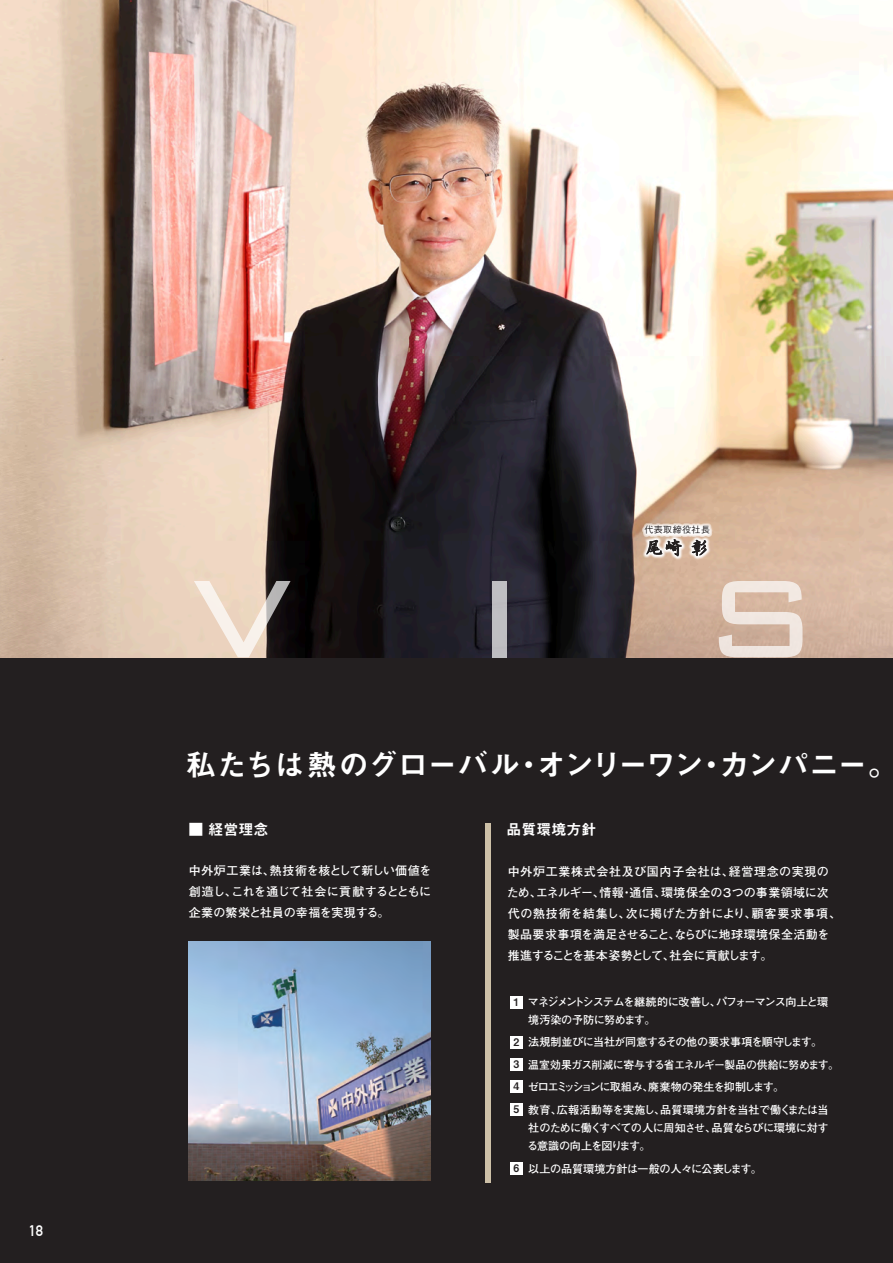
<style>
.page{position:relative;width:893px;height:1263px;background:#fff}
.page>*{position:absolute;margin:0;border:0;box-sizing:border-box;transform-origin:0 0}
.t1{font:30px "Midashi Go Pro MB31";letter-spacing:-.02em;color:#fff}
.t2{font:300 17.25px "Ro NK Sei Kai Std";color:#231f20}
.t3{font:15px "Midashi Go Pro MB31";color:#fff}
.t4{font:15px "DIN1451 Com Mittelschrift";color:#fff}
.t5{font:700 12px/21px "Futo Go B101 Pro";letter-spacing:.02em;color:#fff;text-align:justify}
.t6{font:700 11.1px/22.5px "Futo Go B101 Pro";letter-spacing:-.05em;color:#fff}
.t7{font:700 11.1px/18px "Futo Go B101 Pro";letter-spacing:-.08em;color:#fff}
.t8{font:700 11.1px "Futo Go B101 Pro";letter-spacing:-.02em;color:#fff}
.t9{font:10.5px/22.4px "Midashi Go Pro MB31";color:#231f20;text-align:justify}
.t10{font:500 9px "Gothic BBB Pro";letter-spacing:.05em;color:#231f20}
</style>
<div class="page">
<img style="left:0;top:0;width:893px;height:658px">
<div style="left:0;top:658px;width:893px;height:605px;background:#231f20"></div>
<svg style="left:194px;top:581px;width:97px;height:76px;background:#c1b2a5"></svg>
<div style="left:492px;top:581px;width:14px;height:76px;background:#bfbec2"></div>
<svg style="left:719px;top:581px;width:83px;height:76px;background:#e0ccbe"></svg>
<img style="left:189px;top:941px;width:241px;height:240px">
<div style="left:485px;top:823px;width:6px;height:359px;background:#cdc0a7"></div>
<div style="left:510px;top:996px;width:12px;height:12px;background:#fff"></div>
<div style="left:510px;top:1036px;width:12px;height:12px;background:#fff"></div>
<div style="left:510px;top:1059px;width:12px;height:12px;background:#fff"></div>
<div style="left:510px;top:1081px;width:12px;height:12px;background:#fff"></div>
<div style="left:510px;top:1103px;width:12px;height:12px;background:#fff"></div>
<div style="left:510px;top:1162px;width:12px;height:12px;background:#fff"></div>
<img style="left:589px;top:482px;width:178px;height:135px">
<svg style="left:641px;top:523px;width:72px;height:41px"></svg>
<p class="t4" style="left:29px;top:1221px;width:16px">18</p>
<p class="t10" style="left:644px;top:523px;width:67px">代表取締役社長</p>
<h2 class="t2" style="left:645px;top:536px;width:64px">尾崎 彰</h2>
<h1 class="t1" style="left:186px;top:741px;width:713px">私たちは熱のグローバル・オンリーワン・カンパニー。</h1>
<p class="t3" style="left:188px;top:817px;width:81px">■ 経営理念</p>
<p class="t3" style="left:506px;top:817px;width:91px">品質環境方針</p>
<p class="t5" style="left:189px;top:858px;width:244px">中外炉工業は、熱技術を核として新しい価値を創造し、これを通じて社会に貢献するとともに企業の繁栄と社員の幸福を実現する。</p>
<p class="t5" style="left:507px;top:859px;width:336px;text-align:left">中外炉工業株式会社及び国内子会社は、経営理念の実現のため、エネルギー、情報・通信、環境保全の３つの事業領域に次代の熱技術を結集し、次に掲げた方針により、顧客要求事項、製品要求事項を満足させること、ならびに地球環境保全活動を推進することを基本姿勢として、社会に貢献します。</p>
<p class="t7" style="left:528px;top:991px;width:302px">マネジメントシステムを継続的に改善し、パフォーマンス向上と環境汚染の予防に努めます。</p>
<p class="t6" style="left:528px;top:1029px;width:313px">法規制並びに当社が同意するその他の要求事項を順守します。<br>温室効果ガス削減に寄与する省エネルギー製品の供給に努めます。ゼロエミッションに取組み、廃棄物の発生を抑制します。<br>教育、広報活動等を実施し、品質環境方針を当社で働くまたは当</p>
<p class="t6" style="left:527px;top:1117px;width:303px;line-height:18px">社のために働くすべての人に周知させ、品質ならびに環境に対する意識の向上を図ります。</p>
<p class="t8" style="left:528px;top:1159px;width:235px">以上の品質環境方針は一般の人々に公表します。</p>
<p class="t9" style="left:514px;top:989px;width:7px">1</p>
<p class="t9" style="left:514px;top:1030px;width:7px">2<br>3<br>4<br>5</p>
<p class="t9" style="left:514px;top:1155px;width:7px">6</p>
</div>
